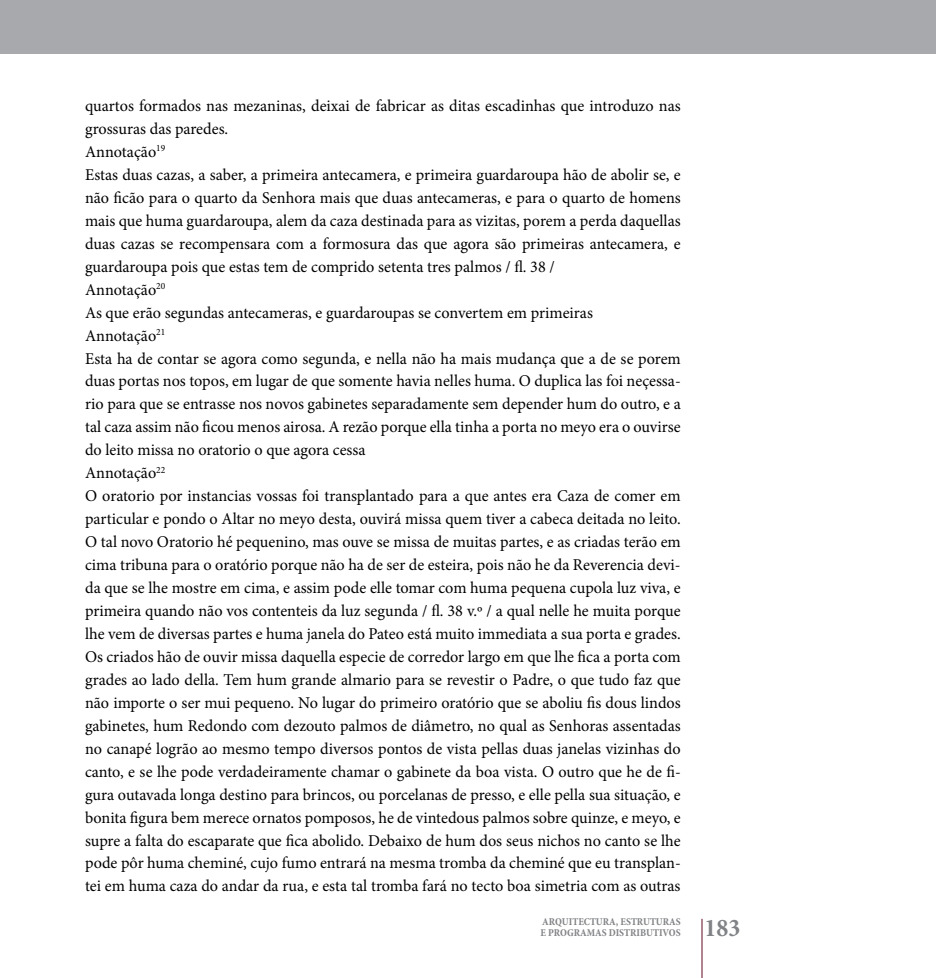
<style>
.page{position:relative;width:936px;height:978px;background:#fff}
.page>*{position:absolute;margin:0;border:0;box-sizing:border-box;transform-origin:0 0}
.t1{font:700 condensed 25.5px "Minion Pro";color:#808285}
.t2{font:16.5px/23px "Minion Pro";color:#000}
.t3{font:700 condensed 10.5px/10.5px "Minion Pro";color:#808285}
</style>
<div class="page">
<div style="left:0;top:0;width:935px;height:53px;background:#a7a9ac"></div>
<hr style="left:701px;top:919px;width:1px;height:59px;background:#610b1e">
<p class="t2" style="left:85px;top:94px;width:597px">quartos formados nas mezaninas, deixai de fabricar as ditas escadinhas que introduzo nas grossuras das paredes.<br>Annotação<sup>19<br></sup>Estas duas cazas, a saber, a primeira antecamera, e primeira guardaroupa hão de abolir se, e não ficão para o quarto da Senhora mais que duas antecameras, e para o quarto de homens mais que huma guardaroupa, alem da caza destinada para as vizitas, porem a perda daquellas duas cazas se recompensara com a formosura das que agora são primeiras antecamera, e guardaroupa pois que estas tem de comprido setenta tres palmos / fl. 38 /<br>Annotação<sup>20<br></sup>As que erão segundas antecameras, e guardaroupas se convertem em primeiras<br>Annotação<sup>21<br></sup>Esta ha de contar se agora como segunda, e nella não ha mais mudança que a de se porem duas portas nos topos, em lugar de que somente havia nelles huma. O duplica las foi neçessa&shy;rio para que se entrasse nos novos gabinetes separadamente sem depender hum do outro, e a tal caza assim não ficou menos airosa. A rezão porque ella tinha a porta no meyo era o ouvirse do leito missa no oratorio o que agora cessa<br>Annotação<sup>22<br></sup>O oratorio por instancias vossas foi transplantado para a que antes era Caza de comer em particular e pondo o Altar no meyo desta, ouvirá missa quem tiver a cabeca deitada no leito.<br>O tal novo Oratorio hé pequenino, mas ouve se missa de muitas partes, e as criadas terão em cima tribuna para o oratório porque não ha de ser de esteira, pois não he da Reverencia devi&shy;da que se lhe mostre em cima, e assim pode elle tomar com huma pequena cupola luz viva, e primeira quando não vos contenteis da luz segunda / fl. 38 v.º / a qual nelle he muita porque lhe vem de diversas partes e huma janela do Pateo está muito immediata a sua porta e grades.<br>Os criados hão de ouvir missa daquella especie de corredor largo em que lhe fica a porta com grades ao lado della. Tem hum grande almario para se revestir o Padre, o que tudo faz que não importe o ser mui pequeno. No lugar do primeiro oratório que se aboliu fis dous lindos gabinetes, hum Redondo com dezouto palmos de diâmetro, no qual as Senhoras assentadas no canapé logrão ao mesmo tempo diversos pontos de vista pellas duas janelas vizinhas do canto, e se lhe pode verdadeiramente chamar o gabinete da boa vista. O outro que he de fi&shy;gura outavada longa destino para brincos, ou porcelanas de presso, e elle pella sua situação, e bonita figura bem merece ornatos pomposos, he de vintedous palmos sobre quinze, e meyo, e supre a falta do escaparate que fica abolido. Debaixo de hum dos seus nichos no canto se lhe pode pôr huma cheminé, cujo fumo entrará na mesma tromba da cheminé que eu transplan&shy;tei em huma caza do andar da rua, e esta tal tromba fará no tecto boa simetria com as outras</p>
<p class="t3" style="left:540px;top:916px;width:142px">ARQUITECTURA, ESTRUTURAS<br>E PROGRAMAS DISTRIBUTIVOS</p>
<p class="t1" style="left:704px;top:910px;width:37px">183</p>
</div>
